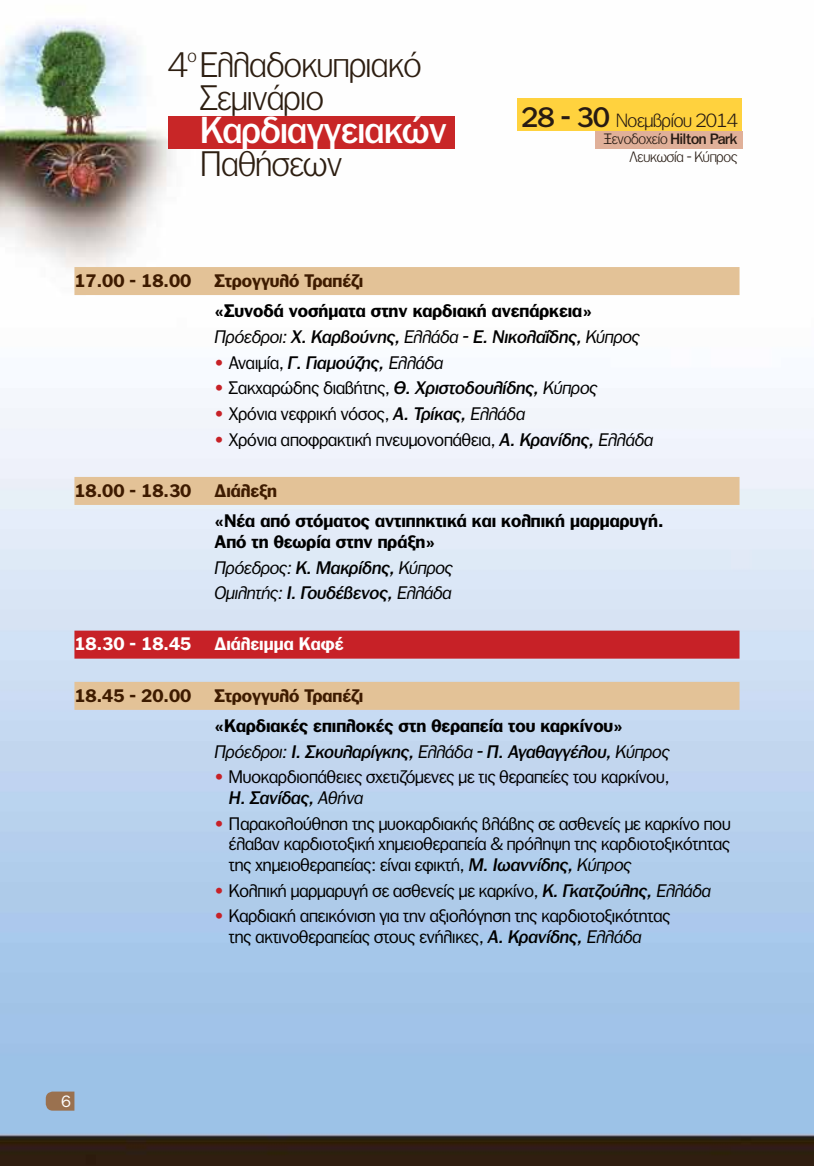
<style>
.page{position:relative;width:814px;height:1166px;background:#fff}
.page>*{position:absolute;margin:0;border:0;box-sizing:border-box;transform-origin:0 0}
.t1{font:36.05px "PF Franklin Gothic Med";letter-spacing:-.01em;color:#fff}
.t2{font:300 34.12px/32.9px "PF Franklin Gothic";letter-spacing:-.01em;color:#2d1e11}
.t3{font:300 18.38px "PF Franklin Gothic";letter-spacing:-.01em;color:#271b13}
.t4{font:17.5px/20.7px "PF Franklin Gothic";color:#000;text-align:justify}
.t5{font:700 17.5px/20.7px "PF Franklin Gothic";color:#000}
.t6{font:italic 17.5px "PF Franklin Gothic Med";color:#000}
.t7{font:700 17.5px "PF Franklin Gothic";color:#3e1b00}
.t8{font:italic 17.5px/25.6px "PF Franklin Gothic";color:#000}
.t9{font:700 17.5px "PF Franklin Gothic";color:#fff}
.t10{font:300 17.5px "PF Franklin Gothic";color:#2d1e11}
.t11{font:15.75px "PF Franklin Gothic";color:#fff}
.t12{font:300 14.53px/17.2px "PF Franklin Gothic";letter-spacing:-.01em;color:#271b13;text-align:right}
.s1{font-family:"PF Franklin Gothic Med";font-weight:400;font-size:27.12px}
.s2{font-family:"PF Franklin Gothic Med";font-weight:400}
.s3{font-family:"PF Franklin Gothic"}
.s4{font-family:"PF Franklin Gothic";font-weight:700;font-style:normal;color:#c72127}
.s5{font-family:"PF Franklin Gothic";font-style:normal}
.s6{font-weight:700;color:#c72127}
.s7{font-family:"PF Franklin Gothic Med";font-style:italic}
.s8{font-style:italic}
.s9{font-family:"PF Franklin Gothic Med"}
</style>
<div class="page">
<img style="left:0;top:22px;width:814px;height:1144px">
<div style="left:517px;top:98px;width:224px;height:33px;background:#ffd23e"></div>
<div style="left:168px;top:116px;width:286px;height:33px;background:#c82627"></div>
<div style="left:595px;top:131px;width:147px;height:17px;background:#e0b099"></div>
<svg style="left:46px;top:1091px;width:28px;height:19px"></svg>
<div style="left:74px;top:267px;width:665px;height:28px;background:#e3c297"></div>
<div style="left:74px;top:477px;width:665px;height:28px;background:#e3c297"></div>
<div style="left:74px;top:631px;width:665px;height:28px;background:#c72127"></div>
<div style="left:74px;top:682px;width:665px;height:28px;background:#e3c297"></div>
<h2 class="t2" style="left:200px;top:48px;width:223px;text-indent:-32px">4 Ελλαδοκυπριακό<br>Σεµινάριο</h2>
<h1 class="t1" style="left:200px;top:109px;width:248px">Καρδιαγγειακών</h1>
<h2 class="t2" style="left:200px;top:147px;width:143px">Παθήσεων</h2>
<p class="t10" style="left:187px;top:45px;width:11px">o</p>
<p class="t3" style="left:521px;top:110px;width:218px"><span class="s1">28 - 30</span> Νοεµβρίου 2014</p>
<p class="t12" style="left:604px;top:131px;width:135px">Ξενοδοχείο <span class="s2">Hilton Park<br></span>Λευκωσία - Κύπρος</p>
<p class="t7" style="left:74px;top:270px;width:118px">17.00 - 18.00</p>
<p class="t7" style="left:214px;top:270px;width:150px">Στρογγυλό Τραπέζι</p>
<p class="t5" style="left:214px;top:301px;width:379px">«Συνοδά νοσήματα στην καρδιακή ανεπάρκεια»</p>
<p class="t6" style="left:214px;top:327px;width:427px"><span class="s3">Πρόεδροι:</span> Χ. Καρβούνης, <span class="s3">Ελλάδα -</span> Ε. Νικολαΐδης, <span class="s3">Κύπρος</span></p>
<p class="t6" style="left:214px;top:352px;width:230px"><span class="s4">•</span> <span class="s5">Αναιμία,</span> Γ. Γιαμούζης, <span class="s3">Ελλάδα</span></p>
<p class="t4" style="left:214px;top:378px;width:384px"><span class="s6">•</span> Σακχαρώδης διαβήτης, <span class="s7">Θ. Χριστοδουλίδης,</span> <span class="s8">Κύπρος</span></p>
<p class="t4" style="left:214px;top:403px;width:312px"><span class="s6">•</span> Χρόνια νεφρική νόσος, <span class="s7">Α. Τρίκας,</span> <span class="s8">Ελλάδα</span></p>
<p class="t4" style="left:214px;top:429px;width:440px"><span class="s6">•</span> Χρόνια αποφρακτική πνευμονοπάθεια, <span class="s7">Α. Κρανίδης,</span> <span class="s8">Ελλάδα</span></p>
<p class="t7" style="left:74px;top:480px;width:118px">18.00 - 18.30</p>
<p class="t7" style="left:214px;top:480px;width:64px">Διάλεξη</p>
<p class="t5" style="left:214px;top:510px;width:450px">«Νέα από στόματος αντιπηκτικά και κολπική μαρμαρυγή.<br>Από τη θεωρία στην πράξη»</p>
<p class="t8" style="left:214px;top:554px;width:240px">Πρόεδρος: <span class="s9">Κ. Μακρίδης,</span> Κύπρος<br>Ομιλητής: <span class="s9">Ι. Γουδέβενος,</span> Ελλάδα</p>
<p class="t9" style="left:74px;top:634px;width:118px">18.30 - 18.45</p>
<p class="t9" style="left:214px;top:634px;width:130px">Διάλειμμα Kαφέ</p>
<p class="t7" style="left:74px;top:685px;width:118px">18.45 - 20.00</p>
<p class="t7" style="left:214px;top:685px;width:150px">Στρογγυλό Τραπέζι</p>
<p class="t5" style="left:214px;top:715px;width:410px">«Καρδιακές επιπλοκές στη θεραπεία του καρκίνου»</p>
<p class="t6" style="left:214px;top:741px;width:456px"><span class="s3">Πρόεδροι:</span> Ι. Σκουλαρίγκης, <span class="s3">Ελλάδα -</span> Π. Αγαθαγγέλου, <span class="s3">Κύπρος</span></p>
<p class="t4" style="left:214px;top:767px;width:456px"><span class="s6">•</span> Μυοκαρδιοπάθειες σχετιζόμενες με τις θεραπείες του καρκίνου,</p>
<p class="t6" style="left:229px;top:788px;width:136px">Η. Σανίδας, <span class="s3">Αθήνα</span></p>
<p class="t4" style="left:229px;top:813px;width:503px;text-indent:-14px"><span class="s6">•</span> Παρακολούθηση της μυοκαρδιακής βλάβης σε ασθενείς με καρκίνο που έλαβαν καρδιοτοξική χημειοθεραπεία &amp; πρόληψη της καρδιοτοξικότητας της χημειοθεραπείας: είναι εφικτή, <span class="s7">Μ. Ιωαννίδης,</span> <span class="s8">Κύπρος</span></p>
<p class="t4" style="left:214px;top:880px;width:498px"><span class="s6">•</span> Κολπική μαρμαρυγή σε ασθενείς με καρκίνο, <span class="s7">Κ. Γκατζούλης,</span> <span class="s8">Ελλάδα</span></p>
<p class="t4" style="left:229px;top:905px;width:443px;text-indent:-14px"><span class="s6">•</span> Καρδιακή απεικόνιση για την αξιολόγηση της καρδιοτοξικότητας της ακτινοθεραπείας στους ενήλικες, <span class="s7">Α. Κρανίδης,</span> <span class="s8">Ελλάδα</span></p>
<p class="t11" style="left:61px;top:1093px;width:11px">6</p>
</div>
